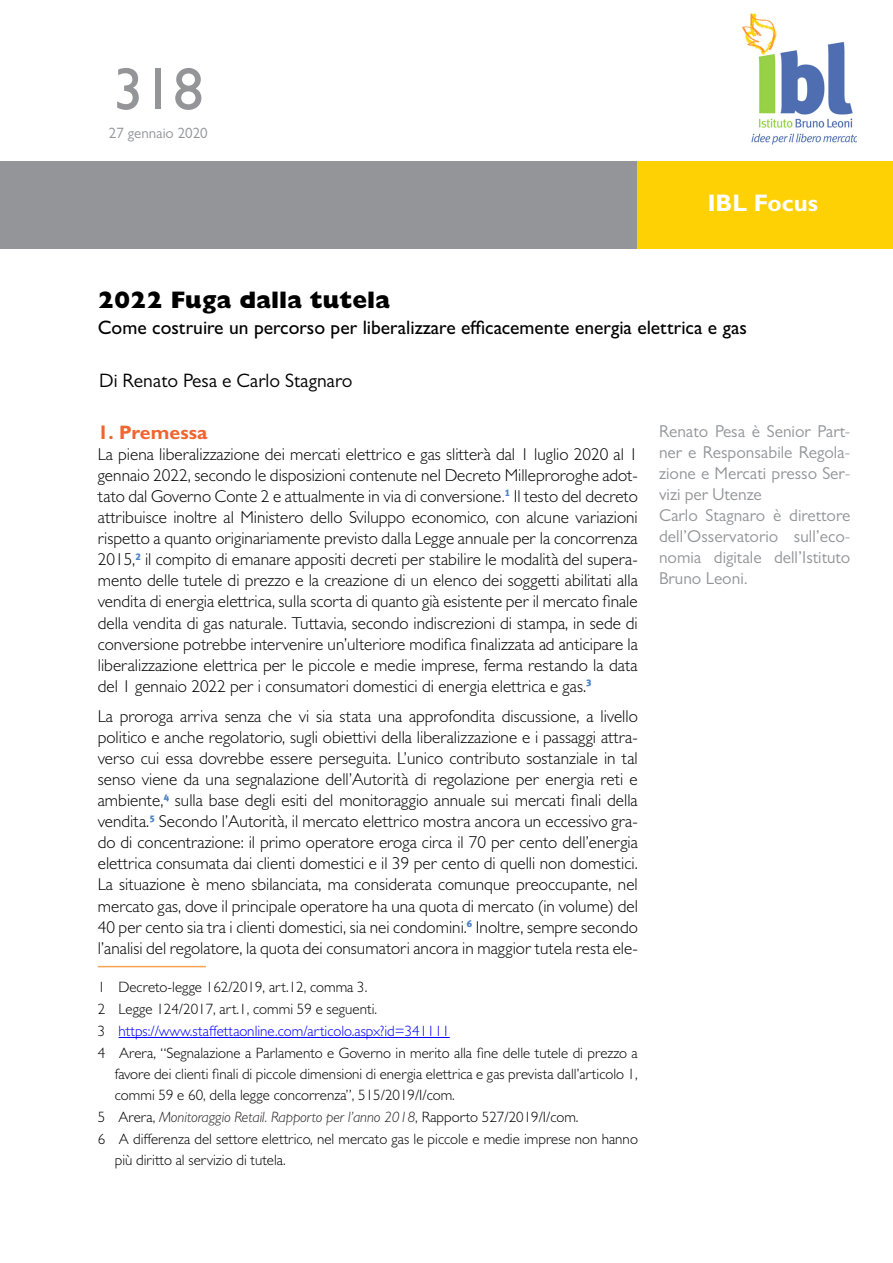
<style>
.page{position:relative;width:893px;height:1263px;background:#fff}
.page>*{position:absolute;margin:0;border:0;box-sizing:border-box;transform-origin:0 0}
.t1{font:500 60px "Gill Sans MT Pro";color:#939598}
.t2{font:800 24px "Gill Sans MT Pro";color:#000}
.t3{font:700 24px "Gill Sans MT Pro";color:#fff}
.Sub-title{font:500 19.5px "Gill Sans MT Pro";color:#000}
.Author{font:19.5px "Gill Sans MT Pro";color:#000}
.Paragraph_1{font:700 19.5px "Gill Sans MT Pro";color:#f2642f}
.Body{font:300 17.25px/21.1px "Gill Sans MT Pro";color:#000;text-align:justify}
.Biography{font:17.25px/21px "Gill Sans MT Pro";color:#939598;text-align:justify}
.Footnote{font:300 15px/21px "Gill Sans MT Pro";color:#000;text-align:justify}
.Footnote-2{font:italic 300 15px "Gill Sans MT Pro";color:#231f20}
.Footnote-3{font:300 15px "Gill Sans MT Pro";color:#00f}
.t4{font:15px "Gill Sans MT Pro";color:#939598}
.s1{color:#000}
.s2{font-style:normal;color:#000}
</style>
<div class="page">
<div style="left:0;top:161px;width:714px;height:87px;background:#939598"></div>
<div style="left:638px;top:161px;width:255px;height:87px;background:#fed105"></div>
<img style="left:742px;top:13px;width:114px;height:132px">
<hr style="left:98px;top:966px;width:108px;height:1px;background:#f9a350">
<hr style="left:119px;top:1037px;width:331px;height:1px;background:#00f">
<h1 class="t1" style="left:113px;top:54px;width:91px">318</h1>
<p class="t4" style="left:109px;top:124px;width:100px">27 gennaio 2020</p>
<h2 class="t3" style="left:708px;top:188px;width:112px">IBL Focus</h2>
<p class="t2" style="left:98px;top:286px;width:294px">2022 Fuga dalla tutela</p>
<p class="Sub-title" style="left:98px;top:316px;width:651px">Come costruire un percorso per liberalizzare efficacemente energia elettrica e gas</p>
<p class="Author" style="left:99px;top:369px;width:255px">Di Renato Pesa e Carlo Stagnaro</p>
<p class="Biography" style="left:659px;top:420px;width:193px">Renato Pesa è Senior Part&shy;ner e Responsabile Regola&shy;zione e Mercati presso Ser&shy;vizi per Utenze</p>
<p class="Biography" style="left:659px;top:504px;width:193px">Carlo Stagnaro è direttore dell’Osservatorio sull’eco&shy;nomia digitale dell’Istituto Bruno Leoni.</p>
<p class="Paragraph_1" style="left:98px;top:420px;width:111px">1. Premessa</p>
<p class="Body" style="left:98px;top:443px;width:542px">La piena liberalizzazione dei mercati elettrico e gas slitterà dal 1 luglio 2020 al 1 gennaio 2022, secondo le disposizioni contenute nel Decreto Milleproroghe adot&shy;tato dal Governo Conte 2 e attualmente in via di conversione.<sup>1</sup> Il testo del decreto attribuisce inoltre al Ministero dello Sviluppo economico, con alcune variazioni rispetto a quanto originariamente previsto dalla Legge annuale per la concorrenza 2015,<sup>2</sup> il compito di emanare appositi decreti per stabilire le modalità del supera&shy;mento delle tutele di prezzo e la creazione di un elenco dei soggetti abilitati alla vendita di energia elettrica, sulla scorta di quanto già esistente per il mercato finale della vendita di gas naturale. Tuttavia, secondo indiscrezioni di stampa, in sede di conversione potrebbe intervenire un’ulteriore modifica finalizzata ad anticipare la liberalizzazione elettrica per le piccole e medie imprese, ferma restando la data del 1 gennaio 2022 per i consumatori domestici di energia elettrica e gas.<sup>3</sup></p>
<p class="Body" style="left:98px;top:705px;width:542px">La proroga arriva senza che vi sia stata una approfondita discussione, a livello politico e anche regolatorio, sugli obiettivi della liberalizzazione e i passaggi attra&shy;verso cui essa dovrebbe essere perseguita. L’unico contributo sostanziale in tal senso viene da una segnalazione dell’Autorità di regolazione per energia reti e ambiente,<sup>4</sup> sulla base degli esiti del monitoraggio annuale sui mercati finali della vendita.<sup>5</sup> Secondo l’Autorità, il mercato elettrico mostra ancora un eccessivo gra&shy;do di concentrazione: il primo operatore eroga circa il 70 per cento dell’energia elettrica consumata dai clienti domestici e il 39 per cento di quelli non domestici.<br>La situazione è meno sbilanciata, ma considerata comunque preoccupante, nel mercato gas, dove il principale operatore ha una quota di mercato (in volume) del 40 per cento sia tra i clienti domestici, sia nei condomini.<sup>6</sup> Inoltre, sempre secondo l’analisi del regolatore, la quota dei consumatori ancora in maggior tutela resta ele-</p>
<p class="Footnote" style="left:98px;top:976px;width:271px">1 Decreto-legge 162/2019, art.12, comma 3.</p>
<p class="Footnote" style="left:98px;top:998px;width:281px">2 Legge 124/2017, art.1, commi 59 e seguenti.</p>
<p class="Footnote-3" style="left:98px;top:1022px;width:353px"><span class="s1">3</span> https://www.staffettaonline.com/articolo.aspx?id=341111</p>
<p class="Footnote" style="left:115px;top:1042px;width:524px;text-indent:-17px">4 Arera, “Segnalazione a Parlamento e Governo in merito alla fine delle tutele di prezzo a favore dei clienti finali di piccole dimensioni di energia elettrica e gas prevista dall’articolo 1, commi 59 e 60, della legge concorrenza”, 515/2019/I/com.</p>
<p class="Footnote-2" style="left:98px;top:1108px;width:482px"><span class="s2">5 Arera,</span> Monitoraggio Retail. Rapporto per l’anno 2018<span class="s2">, Rapporto 527/2019/I/com.</span></p>
<p class="Footnote" style="left:115px;top:1128px;width:525px;text-indent:-17px">6 A differenza del settore elettrico, nel mercato gas le piccole e medie imprese non hanno più diritto al servizio di tutela.</p>
</div>
